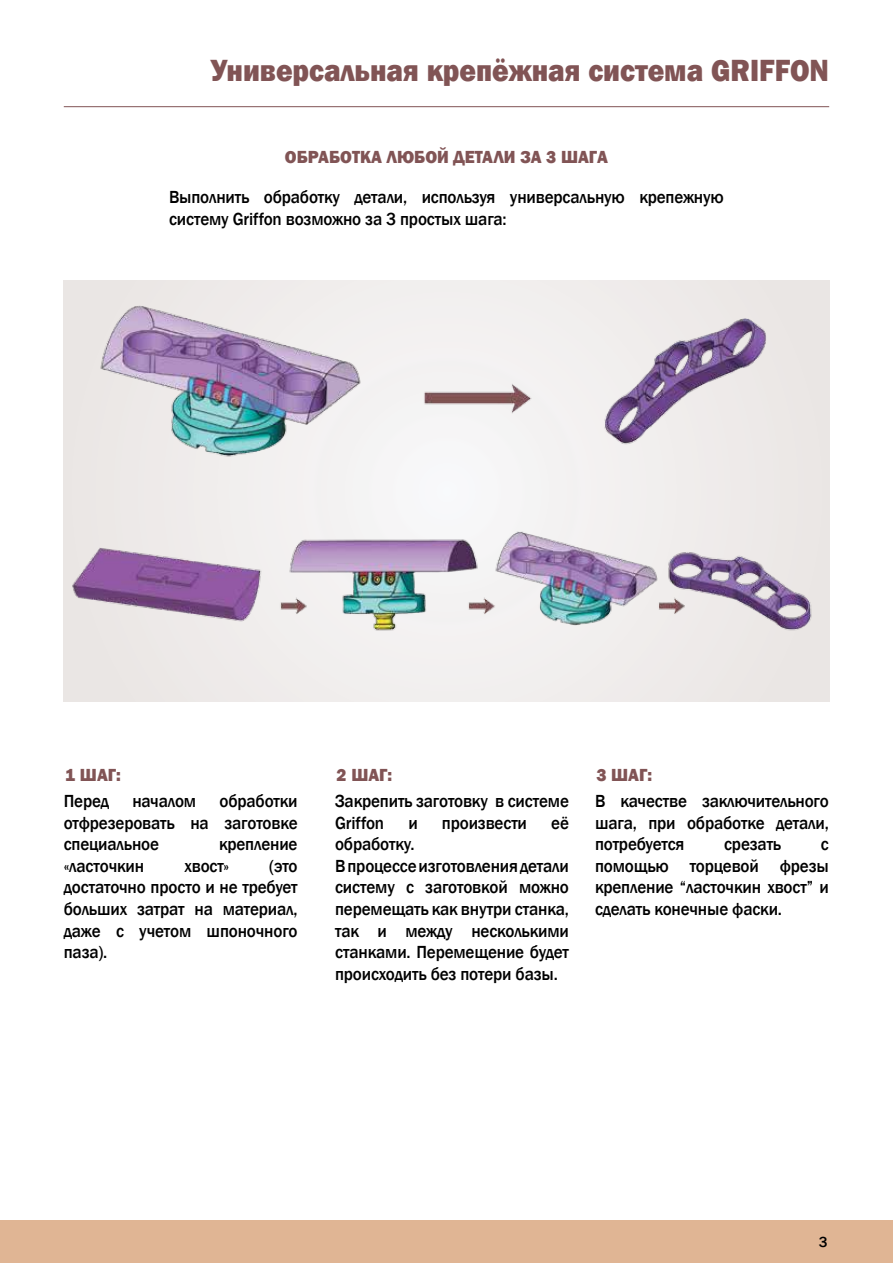
<style>
.page{position:relative;width:893px;height:1263px;background:#fff}
.page>*{position:absolute;margin:0;border:0;box-sizing:border-box;transform-origin:0 0}
.t1{font:800 31.5px "Franklin Gothic";color:#815455;scale:.9 1}
.t2{font:500 18px/21.6px "Franklin Gothic";letter-spacing:-.01em;color:#000;text-align:justify;scale:.95 1}
.t3{font:800 18px "Franklin Gothic";color:#815455;scale:.95 1}
.t4{font:500 15px "Franklin Gothic";color:#000}
</style>
<div class="page">
<div style="left:64px;top:281px;width:765px;height:421px;background:#eeebea"></div>
<div style="left:0;top:1220px;width:893px;height:43px;background:#e0b594"></div>
<hr style="left:64px;top:106px;width:765px;height:1px;background:#815455">
<img style="left:72px;top:305px;width:740px;height:326px">
<h1 class="t1" style="left:211px;top:50px;width:688px">Универсальная крепёжная система GRIFFON</h1>
<p class="t3" style="left:285px;top:145px;width:25px">Обработка</p>
<p class="t3" style="left:387px;top:145px;width:83px">любой детали</p>
<p class="t3" style="left:520px;top:145px;width:93px">за 3 шага</p>
<p class="t2" style="left:169px;top:186px;width:586px">Выполнить обработку детали, используя универсальную крепежную систему Griffon возможно за 3 простых шага:</p>
<p class="t3" style="left:65px;top:763px;width:60px">1 шаг:</p>
<p class="t3" style="left:337px;top:763px;width:60px">2 шаг:</p>
<p class="t3" style="left:596px;top:763px;width:60px">3 шаг:</p>
<p class="t2" style="left:64px;top:790px;width:248px;text-indent:156px">обработки отфрезеровать на заготовке специальное</p>
<p class="t2" style="left:64px;top:790px;width:49px">Перед</p>
<p class="t2" style="left:132px;top:790px;width:69px">началом</p>
<p class="t2" style="left:219px;top:834px;width:84px">крепление</p>
<p class="t2" style="left:64px;top:855px;width:248px;text-indent:205px">(это достаточно просто и не требует больших затрат на материал, даже с учетом шпоночного паза).</p>
<p class="t2" style="left:64px;top:855px;width:86px">«ласточкин</p>
<p class="t2" style="left:184px;top:855px;width:48px">хвост»</p>
<p class="t2" style="left:335px;top:790px;width:248px">Закрепить заготовку в системе<br>Griffon</p>
<p class="t2" style="left:408px;top:812px;width:11px">и</p>
<p class="t2" style="left:442px;top:812px;width:91px">произвести</p>
<p class="t2" style="left:551px;top:812px;width:20px">её</p>
<p class="t2" style="left:335px;top:834px;width:248px;text-align:left">обработку.<br>В процессе изготовления детали систему с заготовкой можно перемещать как внутри станка, так и между несколькими станками. Перемещение будет происходить без потери базы.</p>
<p class="t2" style="left:595px;top:790px;width:248px">В качестве заключительного шага, при обработке детали, потребуется</p>
<p class="t2" style="left:595px;top:834px;width:248px;text-indent:226px">с помощью торцевой фрезы крепление “ласточкин хвост” и сделать конечные фаски.</p>
<p class="t2" style="left:724px;top:834px;width:62px">срезать</p>
<p class="t4" style="left:819px;top:1233px;width:10px">3</p>
</div>
